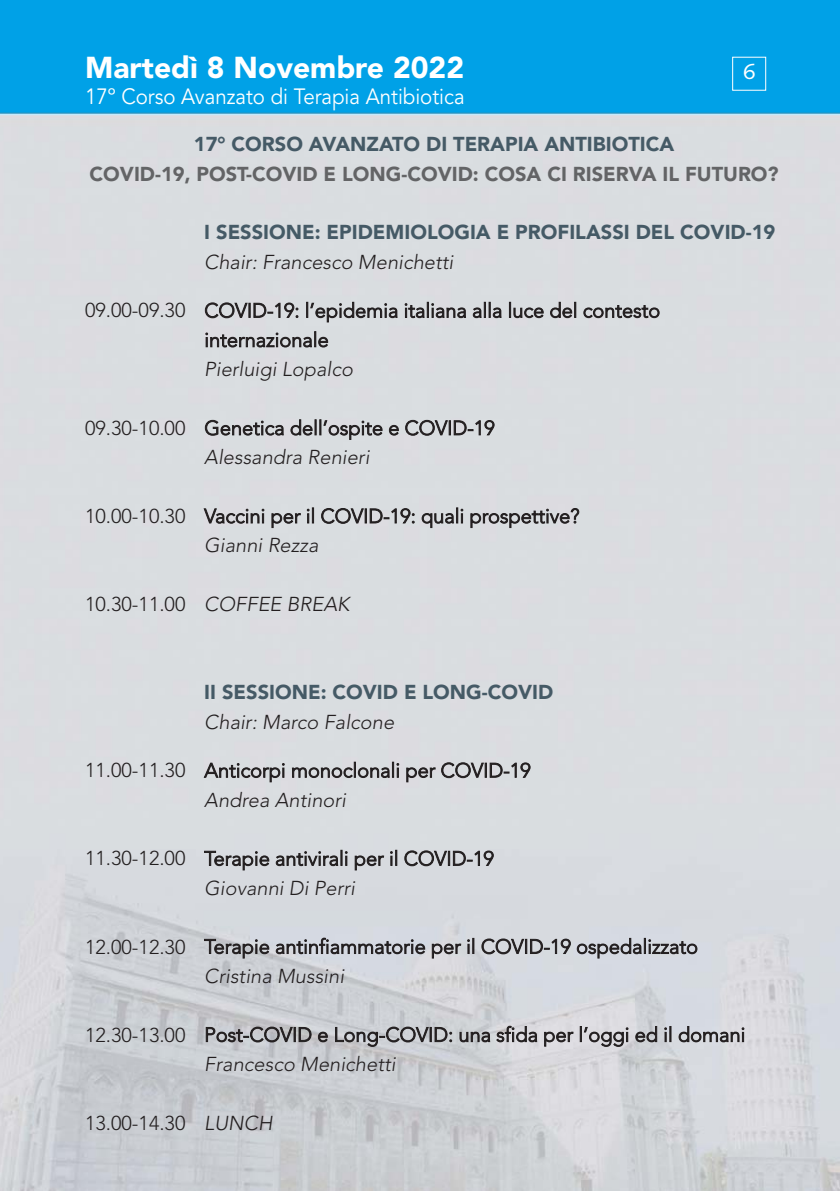
<style>
.page{position:relative;width:840px;height:1191px;background:#fff}
.page>*{position:absolute;margin:0;border:0;box-sizing:border-box;transform-origin:0 0}
.t1{font:900 30px "Avenir";color:#fff}
.t2{font:22px "Avenir";color:#fff;scale:.93 1}
.t3{font:22px "Syntax";color:#fff}
.t4{font:300 20px/29.4px "Avenir";color:#231f20}
.t5{font:900 20px "Avenir";color:#455a66}
.t6{font:900 20px "Avenir";color:#636466}
</style>
<div class="page">
<img style="left:0;top:0;width:839px;height:1191px">
<h1 class="t1" style="left:85px;top:56px;width:380px">Martedì 8 Novembre 2022</h1>
<p class="t2" style="left:85px;top:88px;width:409px">17º Corso Avanzato di Terapia Antibiotica</p>
<p class="t3" style="left:742px;top:63px;width:14px">6</p>
<p class="t5" style="left:194px;top:136px;width:481px">17° CORSO AVANZATO DI TERAPIA ANTIBIOTICA</p>
<p class="t6" style="left:89px;top:165px;width:690px">COVID-19, POST-COVID E LONG-COVID: COSA CI RISERVA IL FUTURO?</p>
<p class="t5" style="left:204px;top:224px;width:572px">I SESSIONE: EPIDEMIOLOGIA E PROFILASSI DEL COVID-19</p>
<p class="t4" style="left:204px;top:249px;width:253px">Chair: Francesco Menichetti</p>
<p class="t4" style="left:204px;top:297px;width:457px;text-indent:-119px">09.00-09.30 COVID-19: l’epidemia italiana alla luce del contesto internazionale<br>Pierluigi Lopalco</p>
<p class="t4" style="left:85px;top:415px;width:411px;text-align:center">09.30-10.00 Genetica dell’ospite e COVID-19<br>Alessandra Renieri</p>
<p class="t4" style="left:204px;top:503px;width:376px;text-indent:-119px">10.00-10.30 Vaccini per il COVID-19: quali prospettive?<br>Gianni Rezza</p>
<p class="t4" style="left:85px;top:591px;width:266px">10.30-11.00 COFFEE BREAK</p>
<p class="t5" style="left:204px;top:684px;width:350px">II SESSIONE: COVID E LONG-COVID</p>
<p class="t4" style="left:204px;top:708px;width:194px">Chair: Marco Falcone</p>
<p class="t4" style="left:204px;top:757px;width:328px;text-indent:-119px">11.00-11.30 Anticorpi monoclonali per COVID-19<br>Andrea Antinori</p>
<p class="t4" style="left:204px;top:845px;width:291px;text-indent:-119px">11.30-12.00 Terapie antivirali per il COVID-19<br>Giovanni Di Perri</p>
<p class="t4" style="left:204px;top:933px;width:495px;text-indent:-119px">12.00-12.30 Terapie antinfiammatorie per il COVID-19 ospedalizzato<br>Cristina Mussini</p>
<p class="t4" style="left:204px;top:1021px;width:542px;text-indent:-119px">12.30-13.00 Post-COVID e Long-COVID: una sfida per l’oggi ed il domani<br>Francesco Menichetti</p>
<p class="t4" style="left:85px;top:1109px;width:191px">13.00-14.30 LUNCH</p>
</div>
